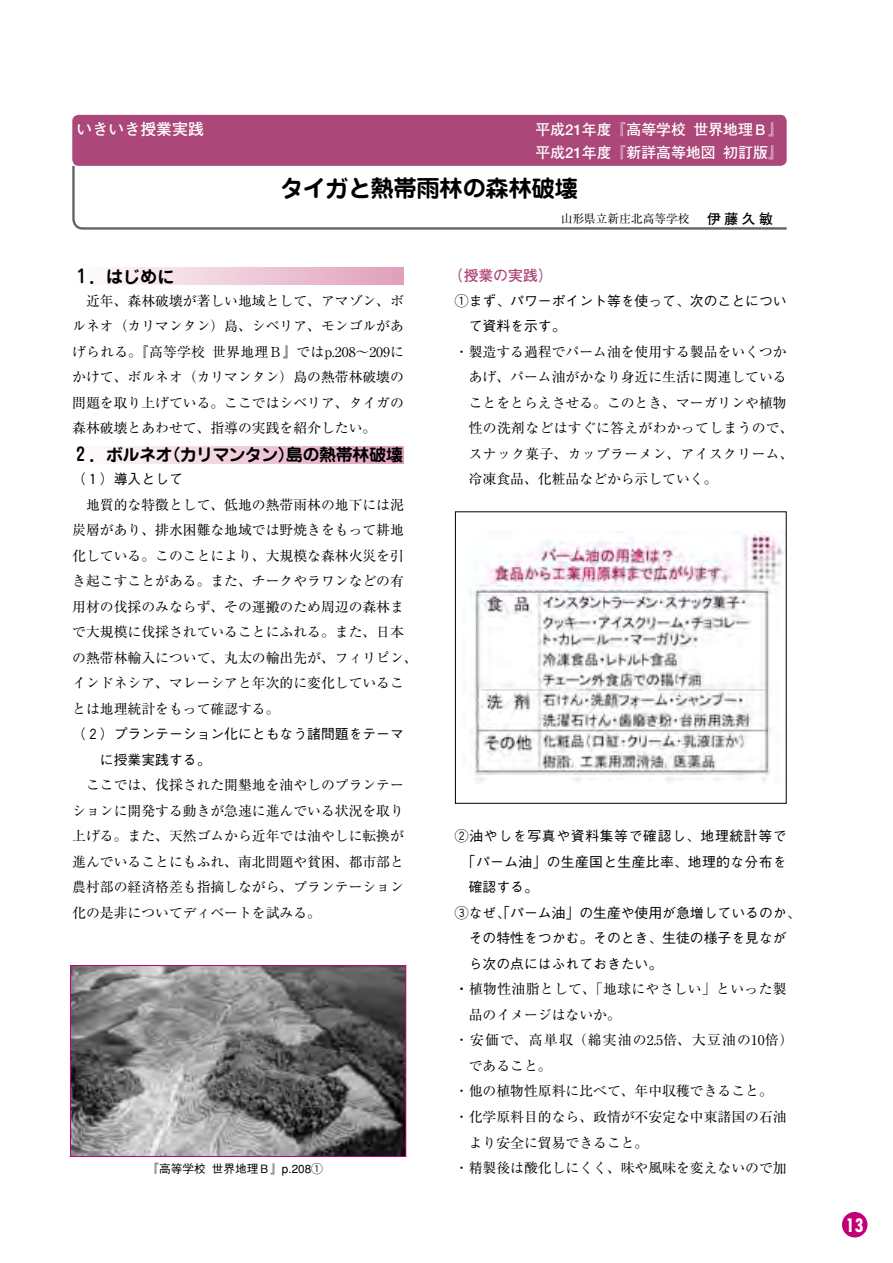
<style>
.page{position:relative;width:893px;height:1263px;background:#fff}
.page>*{position:absolute;margin:0;border:0;box-sizing:border-box;transform-origin:0 0}
.t1{font:700 23.4px "Jun 501";letter-spacing:-.015em;color:#000}
.t2{font:700 condensed 18px "Futura";color:#fff}
.t3{font:700 16.95px "Jun 501";letter-spacing:-.02em;color:#000}
.t4{font:700 15.9px "Futo Go B101";color:#fff}
.t5{font:700 14.85px "Futo Go B101";color:#fff}
.t6{font:700 14.85px "Futo Go B101";color:#ac4779}
.t7{font:13.8px/25.5px "Ryumin";color:#000}
.t8{font:500 13.8px/25.5px "Gothic BBB";color:#000}
.t9{font:13.8px/25.5px "Ryumin";letter-spacing:.025em;color:#000}
.t10{font:13.8px/25.5px "Ryumin";letter-spacing:.09em;color:#000}
.t11{font:500 13.8px "Gothic BBB";letter-spacing:.05em;color:#000}
.t12{font:500 13.8px "Gothic BBB";letter-spacing:.025em;color:#000}
.t13{font:700 13.8px "Futo Go B101";color:#000}
.t14{font:500 11.7px "Gothic BBB";color:#000}
.t15{font:11.7px "Ryumin";color:#000}
.s1{font-family:"BLS Gaiji ST Gth";font-weight:400}
.s2{font-weight:700}
</style>
<div class="page">
<div style="left:842px;top:1212px;width:25px;height:25px;background:#c10077;border-radius:50%"></div>
<svg style="left:72px;top:166px;width:715px;height:64px"></svg>
<div style="left:72px;top:115px;width:715px;height:51px;background:#ac4779"></div>
<div style="left:72px;top:268px;width:332px;height:17px;background:linear-gradient(to right,#fff,#e09fbb)"></div>
<div style="left:72px;top:446px;width:332px;height:17px;background:linear-gradient(to right,#fff,#e09fbb)"></div>
<img style="left:72px;top:967px;width:332px;height:188px">
<div style="left:70px;top:965px;width:336px;height:192px;border:1px solid #c10077"></div>
<img style="left:469px;top:532px;width:316px;height:250px">
<div style="left:455px;top:511px;width:332px;height:293px;border:1px solid #000"></div>
<p class="t4" style="left:77px;top:120px;width:129px">いきいき授業実践</p>
<p class="t5" style="left:535px;top:121px;width:249px">平成21年度『高等学校世界地理Ｂ』</p>
<p class="t5" style="left:535px;top:144px;width:249px">平成21年度『新詳高等地図初訂版』</p>
<p class="t1" style="left:281px;top:172px;width:299px">タイガと熱帯雨林の森林破壊</p>
<p class="t3" style="left:72px;top:264px;width:104px">１．はじめに</p>
<p class="t7" style="left:72px;top:287px;width:333px;text-align:justify">　近年、森林破壊が著しい地域として、アマゾン、ボルネオ（カリマンタン）島、シベリア、モンゴルがあげられる。『高等学校世界地理Ｂ』ではp.208～209にかけて、ボルネオ（カリマンタン）島の熱帯林破壊の問題を取り上げている。ここではシベリア、タイガの森林破壊とあわせて、指導の実践を紹介したい。</p>
<p class="t3" style="left:72px;top:443px;width:333px">２．ボルネオ（カリマンタン）島の熱帯林破壊</p>
<p class="t8" style="left:72px;top:467px;width:112px">（１）導入として</p>
<p class="t7" style="left:72px;top:492px;width:347px">　地質的な特徴として、低地の熱帯雨林の地下には泥炭層があり、排水困難な地域では野焼きをもって耕地化している。このことにより、大規模な森林火災を引き起こすことがある。また、チークやラワンなどの有用材の伐採のみならず、その運搬のため周辺の森林まで大規模に伐採されていることにふれる。また、日本の熱帯林輸入について、丸太の輸出先が、フィリピン、インドネシア、マレーシアと年次的に変化していることは地理統計をもって確認する。</p>
<p class="t8" style="left:100px;top:722px;width:306px;text-indent:-28px">（２）プランテーション化にともなう諸問題をテーマに授業実践する。</p>
<p class="t7" style="left:72px;top:772px;width:333px;text-align:justify">　ここでは、伐採された開墾地を油やしのプランテーションに開発する動きが急速に進んでいる状況を取り上げる。また、天然ゴムから近年では油やしに転換が進んでいることにもふれ、南北問題や貧困、都市部と農村部の経済格差も指摘しながら、プランテーション化の是非についてディベートを試みる。</p>
<p class="t14" style="left:147px;top:1162px;width:177px">『高等学校世界地理Ｂ』p.208<span class="s1">漓</span></p>
<p class="t6" style="left:449px;top:267px;width:106px">（授業の実践）</p>
<p class="t15" style="left:561px;top:212px;width:130px">山形県立新庄北高等学校</p>
<p class="t13" style="left:707px;top:211px;width:67px">伊藤久敏</p>
<p class="t8" style="left:469px;top:288px;width:319px;text-indent:-14px"><span class="s1">漓</span>まず、パワーポイント等を使って、次のことについて資料を示す。</p>
<p class="t7" style="left:469px;top:338px;width:326px;text-indent:-14px">・製造する過程でパーム油を使用する製品をいくつかあげ、パーム油がかなり身近に生活に関連していることをとらえさせる。このとき、マーガリンや植物性の洗剤などはすぐに答えがわかってしまうので、スナック菓子、カップラーメン、アイスクリーム、冷凍食品、化粧品などから示していく。</p>
<p class="t11" style="left:455px;top:828px;width:333px"><span class="s1">滷</span>油やしを写真や資料集等で確認し、地理統計等で</p>
<p class="t12" style="left:462px;top:854px;width:326px">「パーム油」の生産国と生産比率、地理的な分布を</p>
<p class="t8" style="left:469px;top:875px;width:71px">確認する。</p>
<p class="t8" style="left:469px;top:900px;width:333px;text-indent:-14px"><span class="s1">澆</span>なぜ、「パーム油」の生産や使用が急増しているのか、その特性をつかむ。そのとき、生徒の様子を見ながら次の点にはふれておきたい。</p>
<p class="t9" style="left:469px;top:976px;width:319px;text-indent:-14px"><span class="s2">・</span>植物性油脂として、「地球にやさしい」といった製品のイメージはないか。</p>
<p class="t10" style="left:469px;top:1027px;width:326px;text-indent:-14px">・安価で、高単収（綿実油の2.5倍、大豆油の10倍）であること。</p>
<p class="t7" style="left:455px;top:1078px;width:319px">・他の植物性原料に比べて、年中収穫できること。</p>
<p class="t7" style="left:469px;top:1104px;width:319px;text-indent:-14px">・化学原料目的なら、政情が不安定な中東諸国の石油より安全に貿易できること。</p>
<p class="t7" style="left:455px;top:1155px;width:333px">・精製後は酸化しにくく、味や風味を変えないので加</p>
<p class="t2" style="left:846px;top:1213px;width:19px">13</p>
</div>
